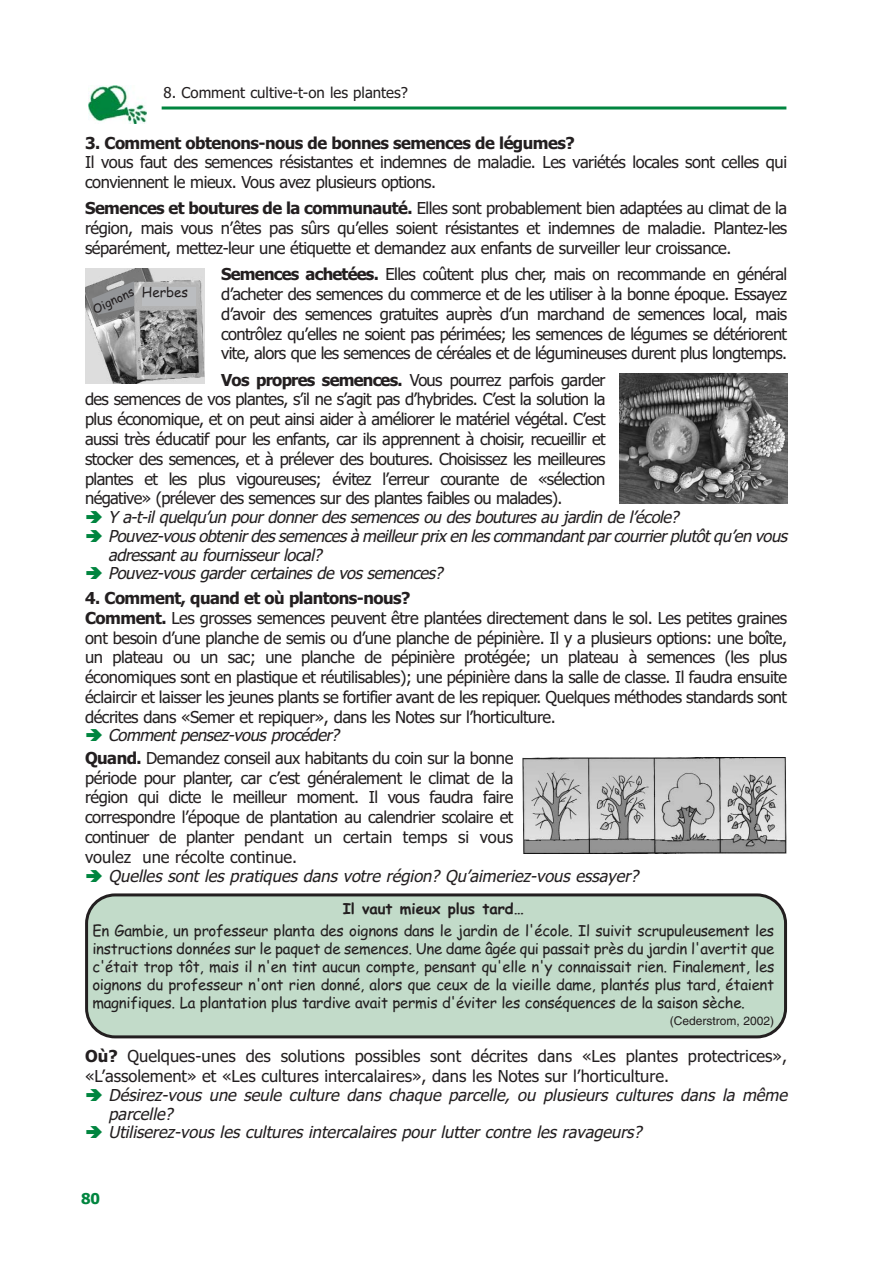
<style>
.page{position:relative;width:893px;height:1263px;background:#fff}
.page>*{position:absolute;margin:0;border:0;box-sizing:border-box;transform-origin:0 0}
.t1{font:16.5px/19.8px "Tahoma";letter-spacing:-.025em;color:#231f20;text-align:justify}
.t2{font:italic 16.5px/18.8px "Tahoma";color:#231f20}
.t3{font:16.5px/19.8px "Tahoma";color:#231f20}
.t4{font:700 16.5px "Tahoma";letter-spacing:-.03em;color:#231f20}
.t5{font:15px/18px "Comic Sans MS";letter-spacing:-.02em;color:#231f20;text-align:justify}
.t6{font:15px "Tahoma";color:#231f20}
.t7{font:700 15px "Comic Sans MS";color:#231f20}
.t8{font:700 15px "Tahoma";color:#00853f}
.t9{font:13.5px "Comic Sans MS";color:#231f20}
.t10{font:12px "Helvetica";color:#231f20}
.t11{font:12px "Comic Sans MS";color:#231f20}
.s1{font-weight:700}
.s2{font-style:italic}
</style>
<div class="page">
<svg style="left:162px;top:106px;width:624px;height:4px;background:#3fa36e"></svg>
<svg style="left:88px;top:85px;width:59px;height:39px"></svg>
<div style="left:85px;top:893px;width:702px;height:145px;background:#c2dbc9"></div>
<img style="left:85px;top:268px;width:119px;height:115px">
<img style="left:619px;top:373px;width:168px;height:130px">
<img style="left:522px;top:758px;width:264px;height:95px">
<div style="left:142px;top:287px;width:53px;height:19px;background:#bbbdc0"></div>
<svg style="left:92px;top:281px;width:42px;height:35px"></svg>
<p class="t6" style="left:164px;top:87px;width:246px">8. Comment cultive-t-on les plantes?</p>
<p class="t4" style="left:85px;top:136px;width:491px">3. Comment obtenons-nous de bonnes semences de légumes?</p>
<p class="t1" style="left:85px;top:154px;width:703px">Il vous faut des semences résistantes et indemnes de maladie. Les variétés locales sont celles qui conviennent le mieux. Vous avez plusieurs options.</p>
<p class="t1" style="left:85px;top:200px;width:703px"><span class="s1">Semences et boutures de la communauté.</span> Elles sont probablement bien adaptées au climat de la région, mais vous n’êtes pas sûrs qu’elles soient résistantes et indemnes de maladie. Plantez-les séparément, mettez-leur une étiquette et demandez aux enfants de surveiller leur croissance.</p>
<p class="t1" style="left:221px;top:266px;width:567px"><span class="s1">Semences achetées.</span> Elles coûtent plus cher, mais on recommande en général d’acheter des semences du commerce et de les utiliser à la bonne époque. Essayez d’avoir des semences gratuites auprès d’un marchand de semences local, mais contrôlez qu’elles ne soient pas périmées; les semences de légumes se détériorent vite, alors que les semences de céréales et de légumineuses durent plus longtemps.</p>
<p class="t1" style="left:85px;top:371px;width:522px;text-indent:136px"><span class="s1">Vos propres semences.</span> Vous pourrez parfois garder des semences de vos plantes, s’il ne s’agit pas d’hybrides. C’est la solution la plus économique, et on peut ainsi aider à améliorer le matériel végétal. C’est aussi très éducatif pour les enfants, car ils apprennent à choisir, recueillir et stocker des semences, et à prélever des boutures. Choisissez les meilleures plantes et les plus vigoureuses; évitez l’erreur courante de «sélection négative» (prélever des semences sur des plantes faibles ou malades).</p>
<p class="t2" style="left:108px;top:509px;width:684px">Y a-t-il quelqu’un pour donner des semences ou des boutures au jardin de l’école?<br>Pouvez-vousobtenirdessemencesà meilleurprix en lescommandantparcourrierplutôtqu’en vous adressant au fournisseur local?<br>Pouvez-vous garder certaines de vos semences?</p>
<p class="t1" style="left:85px;top:589px;width:703px;text-align:left"><span class="s1">4. Comment, quand et où plantons-nous?<br>Comment.</span> Les grosses semences peuvent être plantées directement dans le sol. Les petites graines ont besoin d’une planche de semis ou d’une planche de pépinière. Il y a plusieurs options: une boîte, un plateau ou un sac; une planche de pépinière protégée; un plateau à semences (les plus économiques sont en plastique et réutilisables); une pépinière dans la salle de classe. Il faudra ensuite éclaircir et laisser les jeunes plants se fortifier avant de les repiquer. Quelques méthodes standards sont décrites dans «Semer et repiquer», dans les Notes sur l’horticulture.</p>
<p class="t1" style="left:85px;top:726px;width:430px;line-height:22.4px;text-indent:23px"><span class="s2">Comment pensez-vous procéder?<br></span><span class="s1">Quand.</span> Demandez conseil aux habitants du coin sur la bonne</p>
<p class="t1" style="left:85px;top:769px;width:430px">période pour planter, car c’est généralement le climat de la région qui dicte le meilleur moment. Il vous faudra faire correspondre l’époque de plantation au calendrier scolaire et continuer de planter pendant un certain temps si vous voulez une récolte continue.</p>
<p class="t2" style="left:108px;top:868px;width:534px">Quelles sont les pratiques dans votre région? Qu’aimeriez-vous essayer?</p>
<p class="t9" style="left:142px;top:287px;width:48px">Herbes</p>
<p class="t11" style="left:91px;top:305px;width:46px;rotate:-25deg">Oignons</p>
<p class="t7" style="left:343px;top:902px;width:183px">Il vaut mieux plus tard…</p>
<p class="t5" style="left:92px;top:923px;width:683px">En Gambie, un professeur planta des oignons dans le jardin de l'école. Il suivit scrupuleusement les instructions données sur le paquet de semences. Une dame âgée qui passait près du jardin l'avertit que c'était trop tôt, mais il n'en tint aucun compte, pensant qu'elle n'y connaissait rien. Finalement, les oignons du professeur n'ont rien donné, alors que ceux de la vieille dame, plantés plus tard, étaient magnifiques. La plantation plus tardive avait permis d'éviter les conséquences de la saison sèche.</p>
<p class="t10" style="left:670px;top:1016px;width:106px">(Cederstrom, 2002)</p>
<p class="t3" style="left:85px;top:1048px;width:703px"><span class="s1">Où?</span> Quelques-unes des solutions possibles sont décrites dans «Les plantes protectrices», «L’assolement» et «Les cultures intercalaires», dans les Notes sur l’horticulture.</p>
<p class="t2" style="left:108px;top:1087px;width:683px">Désirez-vous une seule culture dans chaque parcelle, ou plusieurs cultures dans la même parcelle?<br>Utiliserez-vous les cultures intercalaires pour lutter contre les ravageurs?</p>
<p class="t8" style="left:81px;top:1193px;width:21px">80</p>
</div>
